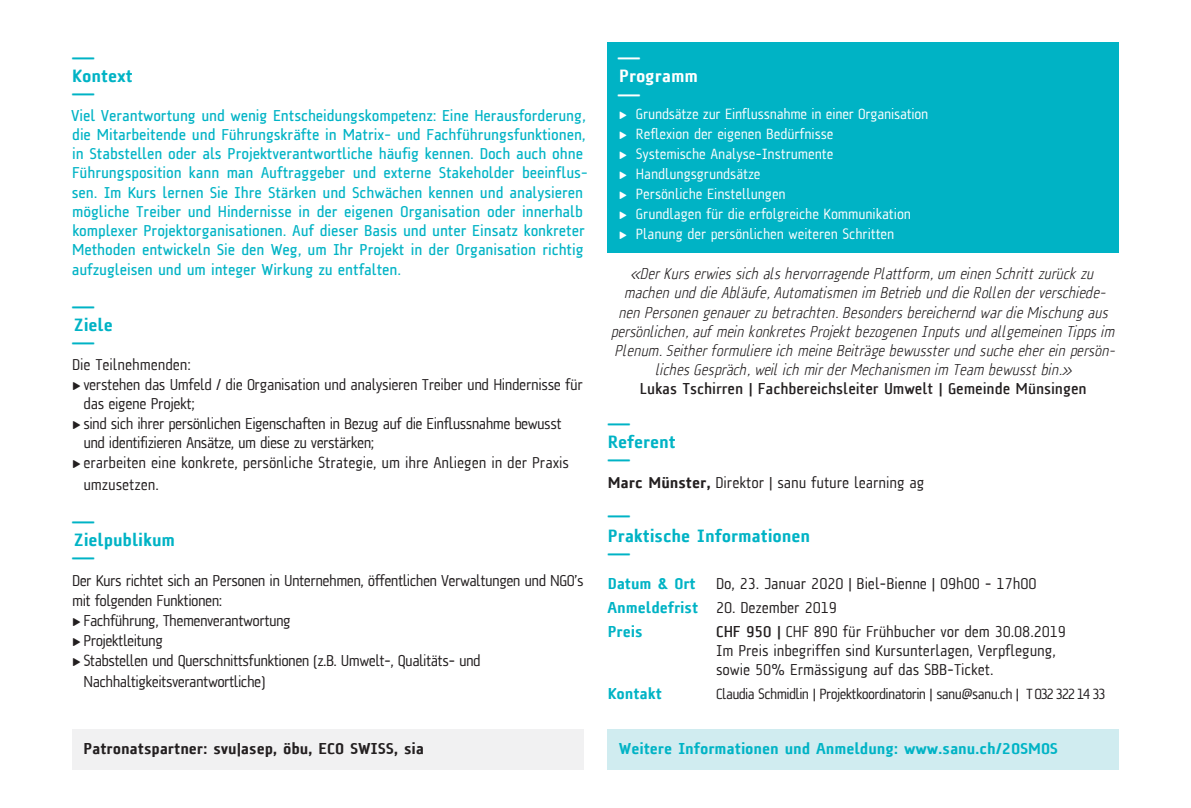
<style>
.page{position:relative;width:1191px;height:808px;background:#fff}
.page>*{position:absolute;margin:0;border:0;box-sizing:border-box;transform-origin:0 0}
.t1{font:300 24px "A Asanu";color:#00b3c5}
.t2{font:300 24px "A Asanu";color:#fff}
.t3{font:900 18px "A Asanu";letter-spacing:-.01em;color:#00b3c5}
.t4{font:900 18px "A Asanu";letter-spacing:-.01em;color:#fff}
.t5{font:500 16px/19.2px "A Asanu";letter-spacing:-.01em;color:#00b3c5}
.t6{font:16px/19.2px "A Asanu";letter-spacing:-.03em;color:#231f20}
.t7{font:italic 300 16px/19.2px "A Asanu";letter-spacing:-.01em;color:#231f20;text-align:center}
.t8{font:16px/21.6px "A Asanu";letter-spacing:-.01em;color:#231f20}
.t9{font:900 16px "A Asanu";letter-spacing:-.01em;color:#00b3c5}
.t10{font:700 16px "A Asanu";letter-spacing:-.01em;color:#231f20}
.t11{font:900 16px "A Asanu";letter-spacing:-.01em;color:#231f20}
.t12{font:15px "A Asanu";letter-spacing:-.01em;color:#fff}
.t13{font:15px "A Asanu";letter-spacing:-.045em;color:#231f20}
.s1{font-weight:900}
.s2{font-weight:900;color:#00b3c5}
.s3{font-weight:700}
</style>
<div class="page">
<div style="left:607px;top:43px;width:512px;height:210px;background:#00b3c5"></div>
<div style="left:607px;top:729px;width:512px;height:40px;background:#d0ecf0"></div>
<div style="left:72px;top:729px;width:511px;height:40px;background:#f1f1f2"></div>
<p class="t1" style="left:72px;top:44px;width:25px">—</p>
<p class="t3" style="left:72px;top:65px;width:62px">Kontext</p>
<p class="t1" style="left:72px;top:80px;width:25px">—</p>
<p class="t5" style="left:71px;top:106px;width:518px">Viel Verantwortung und wenig Entscheidungskompetenz: Eine Herausforderung, die Mitarbeitende und Führungskräfte in Matrix- und Fachführungsfunktionen, in Stabstellen oder als Projektverantwortliche häufig kennen. Doch auch ohne Führungsposition kann man Auftraggeber und externe Stakeholder beeinflus&shy;sen. Im Kurs lernen Sie Ihre Stärken und Schwächen kennen und analysieren mögliche Treiber und Hindernisse in der eigenen Organisation oder innerhalb komplexer Projektorganisationen. Auf dieser Basis und unter Einsatz konkreter Methoden entwickeln Sie den Weg, um Ihr Projekt in der Organisation richtig aufzugleisen und um integer Wirkung zu entfalten.</p>
<p class="t1" style="left:72px;top:294px;width:25px">—</p>
<p class="t3" style="left:74px;top:315px;width:41px">Ziele</p>
<p class="t1" style="left:72px;top:330px;width:25px">—</p>
<p class="t8" style="left:72px;top:354px;width:120px">Die Teilnehmenden:</p>
<p class="t6" style="left:84px;top:374px;width:501px;text-indent:-11px">&gt;verstehen das Umfeld / die Organisation und analysieren Treiber und Hindernisse für das eigene Projekt;</p>
<p class="t6" style="left:83px;top:414px;width:480px;text-indent:-10px">&gt; sind sich ihrer persönlichen Eigenschaften in Bezug auf die Einflussnahme bewusst und identifizieren Ansätze, um diese zu verstärken;</p>
<p class="t8" style="left:83px;top:452px;width:487px;text-indent:-10px">&gt;erarbeiten eine konkrete, persönliche Strategie, um ihre Anliegen in der Praxis umzusetzen.</p>
<p class="t1" style="left:72px;top:508px;width:25px">—</p>
<p class="t3" style="left:74px;top:529px;width:103px">Zielpublikum</p>
<p class="t1" style="left:72px;top:544px;width:25px">—</p>
<p class="t6" style="left:72px;top:570px;width:513px;line-height:20px">Der Kurs richtet sich an Personen in Unternehmen, öffentlichen Verwaltungen und NGO’s mit folgenden Funktionen:</p>
<p class="t6" style="left:73px;top:610px;width:219px">&gt; Fachführung, Themenverantwortung</p>
<p class="t6" style="left:73px;top:630px;width:92px">&gt; Projektleitung</p>
<p class="t6" style="left:84px;top:649px;width:399px;line-height:21.6px;text-indent:-11px">&gt; Stabstellen und Querschnittsfunktionen (z.B. Umwelt-, Qualitäts- und<br>Nachhaltigkeitsverantwortliche)</p>
<p class="t2" style="left:617px;top:44px;width:25px">—</p>
<p class="t4" style="left:619px;top:65px;width:81px">Programm</p>
<p class="t2" style="left:617px;top:82px;width:25px">—</p>
<p class="t12" style="left:620px;top:106px;width:310px">&gt; Grundsätze zur Einflussnahme in einer Organisation</p>
<p class="t12" style="left:620px;top:126px;width:215px">&gt; Reflexion der eigenen Bedürfnisse</p>
<p class="t12" style="left:620px;top:146px;width:215px">&gt; Systemische Analyse-Instrumente</p>
<p class="t12" style="left:620px;top:166px;width:142px">&gt; Handlungsgrundsätze</p>
<p class="t12" style="left:620px;top:186px;width:167px">&gt; Persönliche Einstellungen</p>
<p class="t12" style="left:620px;top:206px;width:293px">&gt; Grundlagen für die erfolgreiche Kommunikation</p>
<p class="t12" style="left:620px;top:226px;width:276px">&gt; Planung der persönlichen weiteren Schritten</p>
<p class="t7" style="left:611px;top:264px;width:506px">«Der Kurs erwies sich als hervorragende Plattform, um einen Schritt zurück zu machen und die Abläufe, Automatismen im Betrieb und die Rollen der verschiede&shy;nen Personen genauer zu betrachten. Besonders bereichernd war die Mischung aus persönlichen, auf mein konkretes Projekt bezogenen Inputs und allgemeinen Tipps im Plenum. Seither formuliere ich meine Beiträge bewusster und suche eher ein persön&shy;liches Gespräch, weil ich mir der Mechanismen im Team bewusst bin.»</p>
<p class="t10" style="left:640px;top:380px;width:448px">Lukas Tschirren | Fachbereichsleiter Umwelt | Gemeinde Münsingen</p>
<p class="t1" style="left:607px;top:411px;width:25px">—</p>
<p class="t3" style="left:608px;top:432px;width:70px">Referent</p>
<p class="t1" style="left:607px;top:447px;width:25px">—</p>
<p class="t8" style="left:608px;top:472px;width:318px"><span class="s1">Marc Münster,</span> Direktor | sanu future learning ag</p>
<p class="t1" style="left:607px;top:503px;width:25px">—</p>
<p class="t3" style="left:608px;top:526px;width:204px">Praktische Informationen</p>
<p class="t1" style="left:607px;top:541px;width:25px">—</p>
<p class="t9" style="left:608px;top:574px;width:90px">Datum &amp; Ort</p>
<p class="t8" style="left:716px;top:572px;width:322px">Do, 23. Januar 2020 | Biel-Bienne | 09h00 - 17h00</p>
<p class="t8" style="left:607px;top:596px;width:231px"><span class="s2">Anmeldefrist</span> 20. Dezember 2019</p>
<p class="t9" style="left:608px;top:622px;width:36px">Preis</p>
<p class="t8" style="left:716px;top:620px;width:351px"><span class="s3">CHF 950 |</span> CHF 890 für Frühbucher vor dem 30.08.2019</p>
<p class="t8" style="left:716px;top:639px;width:341px">Im Preis inbegriffen sind Kursunterlagen, Verpflegung,</p>
<p class="t8" style="left:716px;top:658px;width:279px">sowie 50% Ermässigung auf das SBB-Ticket.</p>
<p class="t9" style="left:608px;top:684px;width:56px">Kontakt</p>
<p class="t13" style="left:716px;top:685px;width:391px">Claudia Schmidlin | Projektkoordinatorin | sanu@sanu.ch | T 032 322 14 33</p>
<p class="t11" style="left:83px;top:740px;width:342px">Patronatspartner: svu|asep, öbu, ECO SWISS, sia</p>
<p class="t9" style="left:619px;top:740px;width:441px">Weitere Informationen und Anmeldung: www.sanu.ch/20SMOS</p>
</div>
